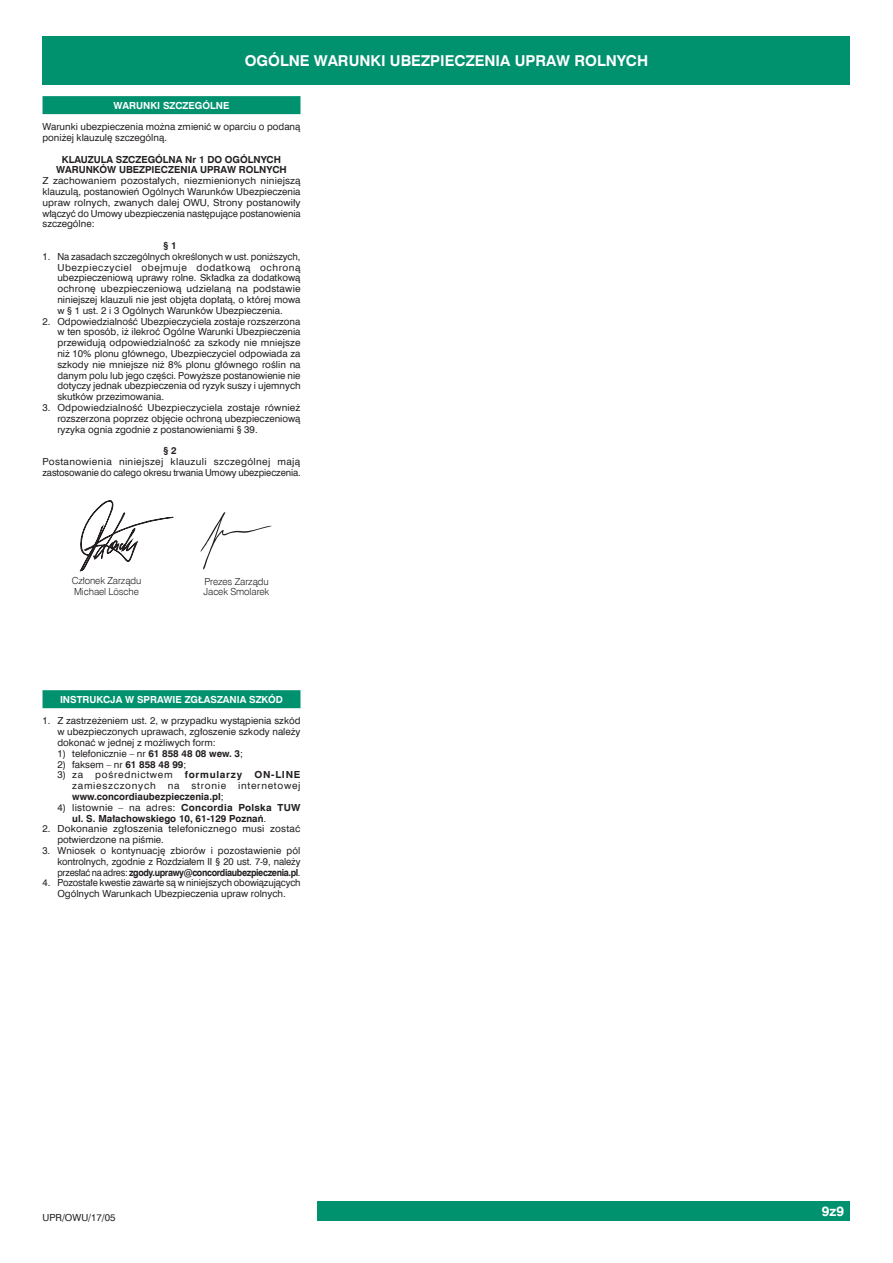
<style>
.page{position:relative;width:893px;height:1263px;background:#fff}
.page>*{position:absolute;margin:0;border:0;box-sizing:border-box;transform-origin:0 0}
.t1{font:700 15px "Swis 721 EUX";color:#fff}
.t2{font:700 13.5px "Swis 721 EUX";color:#fff}
.t3{font:9.75px/10.8px "Swis 721 EUX";color:#231f20;text-align:justify}
.t4{font:700 9.75px/10.8px "Swis 721 EUX";color:#231f20;text-align:center}
.t5{font:9.75px/10.8px "Swis 721 EUX";letter-spacing:.07em;color:#231f20}
.t6{font:9.75px/10.8px "Swis 721 EUX";letter-spacing:.02em;color:#231f20}
.t7{font:9.75px/10.8px "Swis 721 Lt EUX";letter-spacing:-.01em;color:#231f20}
.t8{font:700 9.75px "Swis 721 EUX";color:#fff}
.s1{font-weight:700}
.s2{font-weight:400}
</style>
<div class="page">
<div style="left:317px;top:1201px;width:533px;height:19px;background:#00916f"></div>
<div style="left:43px;top:36px;width:807px;height:49px;background:#00916f"></div>
<div style="left:43px;top:96px;width:257px;height:18px;background:#00916f"></div>
<div style="left:43px;top:690px;width:257px;height:18px;background:#00916f"></div>
<svg style="left:79px;top:500px;width:95px;height:71px"></svg>
<svg style="left:200px;top:512px;width:72px;height:57px"></svg>
<h1 class="t1" style="left:245px;top:52px;width:405px">OGÓLNE WARUNKI UBEZPIECZENIA UPRAW ROLNYCH</h1>
<p class="t8" style="left:114px;top:99px;width:117px">WARUNKI SZCZEGÓLNE</p>
<p class="t3" style="left:43px;top:122px;width:259px">Warunki ubezpieczenia można zmienić w oparciu o podaną poniżej klauzulę szczególną.</p>
<p class="t4" style="left:56px;top:154px;width:232px">KLAUZULA SZCZEGÓLNA Nr 1 DO OGÓLNYCH<br>WARUNKÓW UBEZPIECZENIA UPRAW ROLNYCH</p>
<p class="t3" style="left:43px;top:176px;width:260px">Z zachowaniem pozostałych, niezmienionych niniejszą klauzulą, postanowień Ogólnych Warunków Ubezpieczenia upraw rolnych, zwanych dalej OWU, Strony postanowiły włączyć do Umowy ubezpieczenia następujące postanowienia szczególne:</p>
<p class="t4" style="left:164px;top:240px;width:15px">§ 1</p>
<p class="t3" style="left:57px;top:251px;width:245px;text-indent:-15px">1. Na zasadach szczególnych określonych w ust. poniższych, Ubezpieczyciel obejmuje dodatkową ochroną ubezpieczeniową uprawy rolne. Składka za dodatkową ochronę ubezpieczeniową udzielaną na podstawie niniejszej klauzuli nie jest objęta dopłatą, o której mowa w § 1 ust. 2 i 3 Ogólnych Warunków Ubezpieczenia.</p>
<p class="t3" style="left:57px;top:316px;width:245px;text-indent:-15px">2. Odpowiedzialność Ubezpieczyciela zostaje rozszerzona w ten sposób, iż ilekroć Ogólne Warunki Ubezpieczenia przewidują odpowiedzialność za szkody nie mniejsze niż 10% plonu głównego, Ubezpieczyciel odpowiada za szkody nie mniejsze niż 8% plonu głównego roślin na danym polu lub jego części. Powyższe postanowienie nie dotyczy jednak ubezpieczenia od ryzyk suszy i ujemnych skutków przezimowania.</p>
<p class="t3" style="left:57px;top:402px;width:245px;text-indent:-15px">3. Odpowiedzialność Ubezpieczyciela zostaje również rozszerzona poprzez objęcie ochroną ubezpieczeniową ryzyka ognia zgodnie z postanowieniami § 39.</p>
<p class="t4" style="left:164px;top:445px;width:15px">§ 2</p>
<p class="t3" style="left:43px;top:456px;width:260px">Postanowienia niniejszej klauzuli szczególnej mają zastosowanie do całego okresu trwania Umowy ubezpieczenia.</p>
<p class="t7" style="left:72px;top:576px;width:71px">Członek Zarządu<br>Michael Lösche</p>
<p class="t7" style="left:204px;top:576px;width:67px">Prezes Zarządu<br>Jacek Smolarek</p>
<p class="t8" style="left:60px;top:693px;width:225px">INSTRUKCJA W SPRAWIE ZGŁASZANIA SZKÓD</p>
<p class="t3" style="left:57px;top:716px;width:245px;text-indent:-15px">1. Z zastrzeżeniem ust. 2, w przypadku wystąpienia szkód w ubezpieczonych uprawach, zgłoszenie szkody należy dokonać w jednej z możliwych form:</p>
<p class="t3" style="left:57px;top:748px;width:187px">1) telefonicznie – nr <span class="s1">61 858 48 08 wew. 3</span>;</p>
<p class="t3" style="left:57px;top:759px;width:130px">2) faksem – nr <span class="s1">61 858 48 99</span>;</p>
<p class="t5" style="left:57px;top:770px;width:186px">3) za pośrednictwem <span class="s1">formularzy</span></p>
<p class="t4" style="left:254px;top:769px;width:48px">ON-LINE</p>
<p class="t5" style="left:72px;top:780px;width:230px">zamieszczonych na stronie internetowej <span class="s1">www.concordiaubezpieczenia.pl</span>;</p>
<p class="t4" style="left:72px;top:802px;width:230px;text-align:left;text-indent:-15px"><span class="s2">4) listownie – na adres:</span> Concordia Polska TUW ul. S. Małachowskiego 10, 61-129 Poznań<span class="s2">.</span></p>
<p class="t6" style="left:57px;top:824px;width:244px;text-indent:-15px">2. Dokonanie zgłoszenia telefonicznego musi zostać potwierdzone na piśmie.</p>
<p class="t3" style="left:57px;top:845px;width:245px;text-indent:-15px">3. Wniosek o kontynuację zbiorów i pozostawienie pól kontrolnych, zgodnie z Rozdziałem II § 20 ust. 7-9, należy przesłać na adres: <span class="s1">zgody.uprawy@concordiaubezpieczenia.pl</span>.</p>
<p class="t3" style="left:43px;top:878px;width:260px;text-align:center">4. Pozostałe kwestie zawarte są w niniejszych obowiązujących<br>Ogólnych Warunkach Ubezpieczenia upraw rolnych.</p>
<p class="t3" style="left:43px;top:1212px;width:75px">UPR/OWU/17/05</p>
<h2 class="t2" style="left:822px;top:1202px;width:24px">9z9</h2>
</div>
